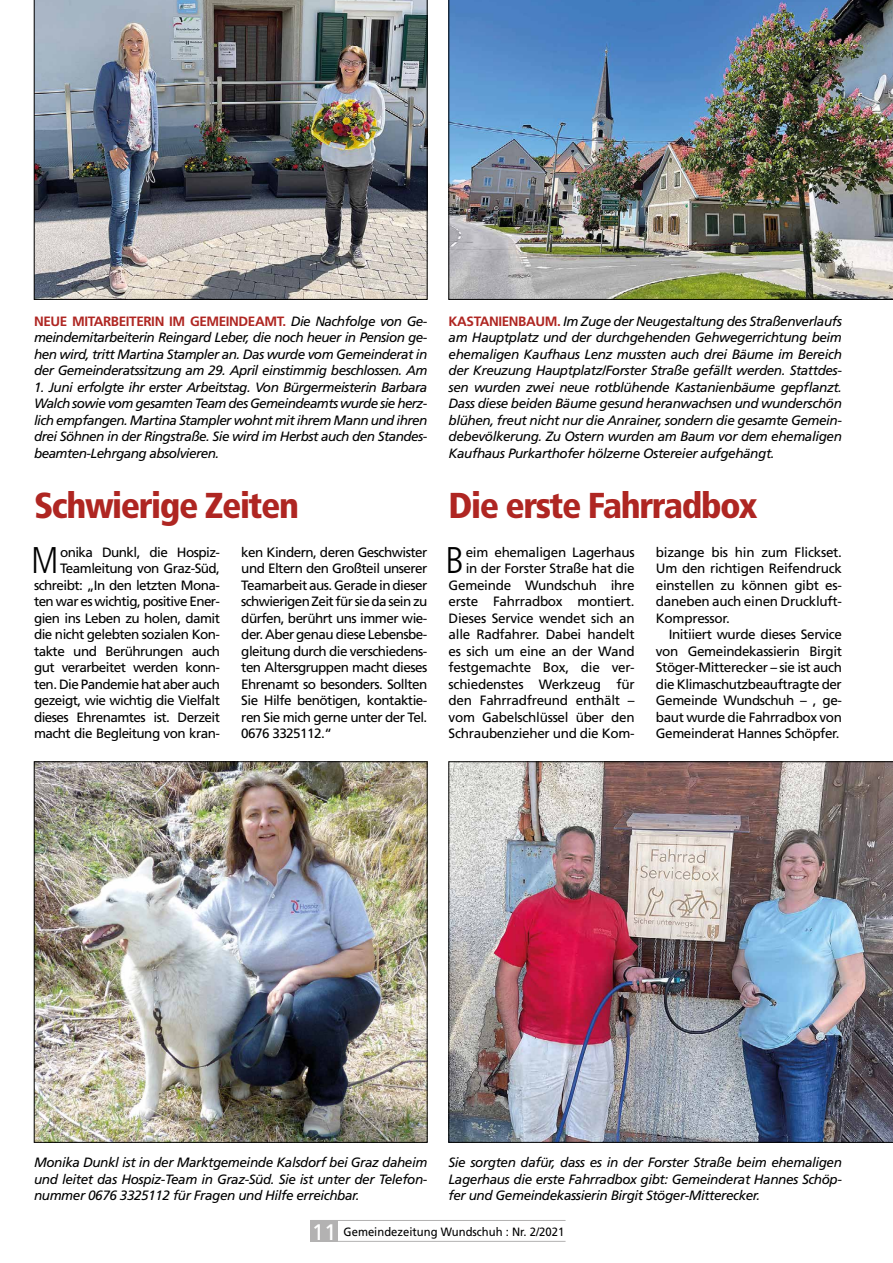
<style>
.page{position:relative;width:893px;height:1263px;background:#fff}
.page>*{position:absolute;margin:0;border:0;box-sizing:border-box;transform-origin:0 0}
.t1{font:300 condensed 37.2px "Frutiger LT Std";color:#000}
.t2{font:900 condensed 36px "Frutiger LT Std";letter-spacing:-.04em;color:#af2622}
.t3{font:italic 13.5px/16.5px "Frutiger LT Std";letter-spacing:-.03em;color:#000;text-align:justify}
.t4{font:13.5px/16.5px "Frutiger LT Std";letter-spacing:-.03em;color:#000;text-align:justify}
.t5{font:12px "Frutiger LT Std";color:#000;scale:.94 1}
.s1{font-weight:700;font-style:normal;color:#af2622}
.s2{font-size:22.5px;color:#fff}
</style>
<div class="page">
<div style="left:310px;top:1220px;width:28px;height:22px;background:#b3b2b2"></div>
<hr style="left:310px;top:1220px;width:256px;height:1px;background:#b3b2b2">
<hr style="left:310px;top:1241px;width:256px;height:1px;background:#b3b2b2">
<img style="left:449px;top:0;width:444px;height:300px">
<img style="left:34px;top:0;width:393px;height:300px">
<img style="left:449px;top:761px;width:444px;height:381px">
<img style="left:36px;top:763px;width:389px;height:377px">
<div style="left:34px;top:761px;width:393px;height:381px;border:1px solid #000"></div>
<p class="t3" style="left:34px;top:313px;width:395px"><span class="s1">NEUE MITARBEITERIN IM GEMEINDEAMT.</span> Die Nachfolge von Ge&shy;meindemitarbeiterin Reingard Leber, die noch heuer in Pension ge&shy;hen wird, tritt Martina Stampler an. Das wurde vom Gemeinderat in der Gemeinderatssitzung am 29. April einstimmig beschlossen. Am</p>
<p class="t3" style="left:34px;top:379px;width:395px">1. Juni erfolgte ihr erster Arbeitstag. Von Bürgermeisterin Barbara Walch sowie vom gesamten Team des Gemeindeamts wurde sie herz&shy;lich empfangen. Martina Stampler wohnt mit ihrem Mann und ihren drei Söhnen in der Ringstraße. Sie wird im Herbst auch den Standes&shy;beamten-Lehrgang absolvieren.</p>
<h2 class="t2" style="left:34px;top:483px;width:267px">Schwierige Zeiten</h2>
<p class="t4" style="left:34px;top:544px;width:188px;text-align:right">onika Dunkl, die Hospiz-<br>Teamleitung von Graz-Süd, schreibt: „In den letzten Mona&shy;ten war es wichtig, positive Ener&shy;gien ins Leben zu holen, damit die nicht gelebten sozialen Kon&shy;takte und Berührungen auch gut verarbeitet werden konn&shy;ten. Die Pandemie hat aber auch gezeigt, wie wichtig die Vielfalt dieses Ehrenamtes ist. Derzeit macht die Begleitung von kran-</p>
<p class="t4" style="left:241px;top:544px;width:188px">ken Kindern, deren Geschwister und Eltern den Großteil unserer Teamarbeit aus. Gerade in dieser schwierigen Zeit für sie da sein zu dürfen, berührt uns immer wie&shy;der. Aber genau diese Lebensbe&shy;gleitung durch die verschiedens&shy;ten Altersgruppen macht dieses Ehrenamt so besonders. Sollten Sie Hilfe benötigen, kontaktie&shy;ren Sie mich gerne unter der Tel.<br>0676 3325112.“</p>
<h1 class="t1" style="left:31px;top:539px;width:29px">M</h1>
<p class="t3" style="left:449px;top:313px;width:395px"><span class="s1">KASTANIENBAUM.</span> Im Zuge der Neugestaltung des Straßenverlaufs am Hauptplatz und der durchgehenden Gehwegerrichtung beim ehemaligen Kaufhaus Lenz mussten auch drei Bäume im Bereich der Kreuzung Hauptplatz/Forster Straße gefällt werden. Stattdes&shy;sen wurden zwei neue rotblühende Kastanienbäume gepflanzt.<br>Dass diese beiden Bäume gesund heranwachsen und wunderschön blühen, freut nicht nur die Anrainer, sondern die gesamte Gemein&shy;debevölkerung. Zu Ostern wurden am Baum vor dem ehemaligen Kaufhaus Purkarthofer hölzerne Ostereier aufgehängt.</p>
<h2 class="t2" style="left:449px;top:483px;width:310px">Die erste Fahrradbox</h2>
<p class="t4" style="left:449px;top:544px;width:188px;text-align:right">eim ehemaligen Lagerhaus<br>in der Forster Straße hat die<br>Gemeinde Wundschuh ihre erste Fahrradbox montiert.<br>Dieses Service wendet sich an alle Radfahrer. Dabei handelt es sich um eine an der Wand festgemachte Box, die ver&shy;schiedenstes Werkzeug für den Fahrradfreund enthält – vom Gabelschlüssel über den<br>Schraubenzieher und die Kom-</p>
<p class="t4" style="left:656px;top:544px;width:188px">bizange bis hin zum Flickset.<br>Um den richtigen Reifendruck einstellen zu können gibt es&shy;daneben auch einen Druckluft-Kompressor.</p>
<h1 class="t1" style="left:446px;top:539px;width:20px">B</h1>
<p class="t4" style="left:656px;top:626px;width:188px;text-indent:13px">Initiiert wurde dieses Service von Gemeindekassierin Birgit Stöger-Mitterecker – sie ist auch die Klimaschutzbeauftragte der Gemeinde Wundschuh – , ge&shy;baut wurde die Fahrradbox von Gemeinderat Hannes Schöpfer.</p>
<p class="t3" style="left:34px;top:1154px;width:395px">Monika Dunkl ist in der Marktgemeinde Kalsdorf bei Graz daheim und leitet das Hospiz-Team in Graz-Süd. Sie ist unter der Telefon&shy;nummer 0676 3325112 für Fragen und Hilfe erreichbar.</p>
<p class="t3" style="left:449px;top:1154px;width:395px">Sie sorgten dafür, dass es in der Forster Straße beim ehemaligen Lagerhaus die erste Fahrradbox gibt: Gemeinderat Hannes Schöp&shy;fer und Gemeindekassierin Birgit Stöger-Mitterecker.</p>
<p class="t5" style="left:312px;top:1224px;width:270px"><span class="s2">11</span> Gemeindezeitung Wundschuh : Nr. 2/2021</p>
</div>
